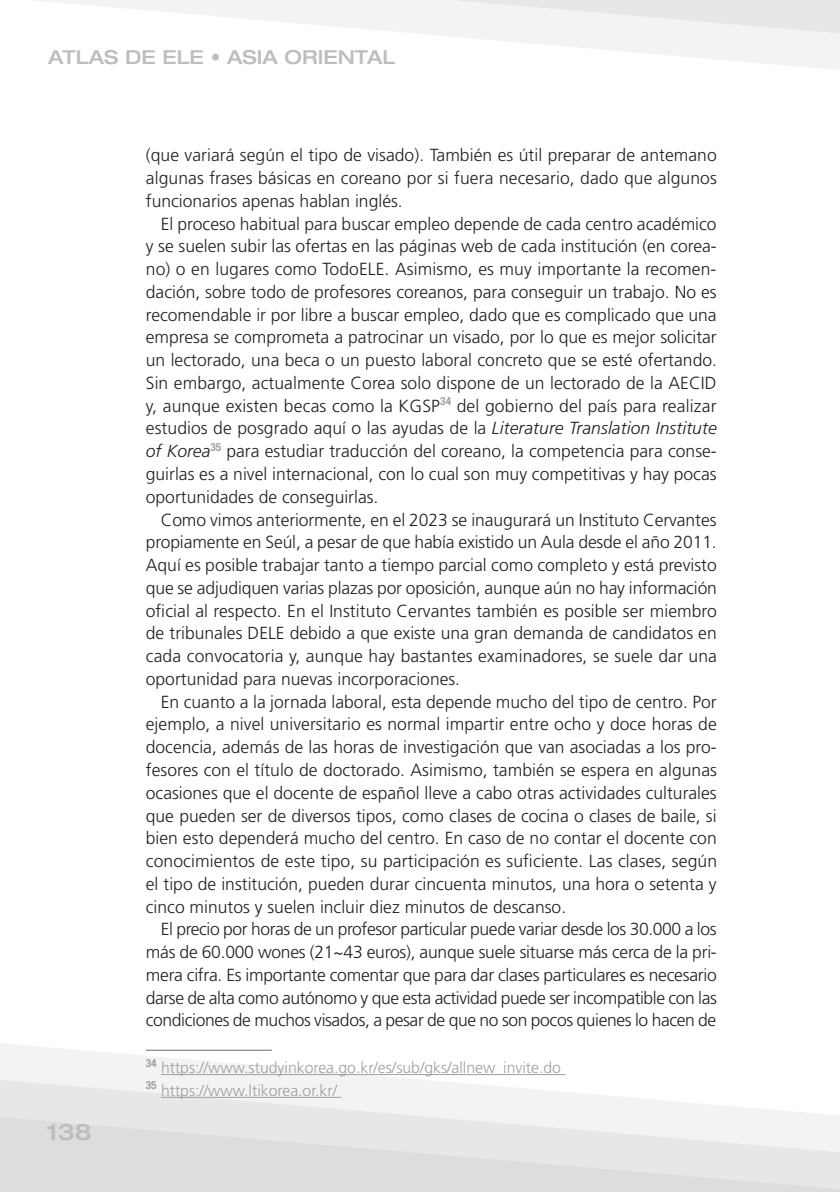
<style>
.page{position:relative;width:840px;height:1192px;background:#fff}
.page>*{position:absolute;margin:0;border:0;box-sizing:border-box;transform-origin:0 0}
.t1{font:500 expanded 22.75px "Helvetica Neue LT Std";color:#bcbdc0}
.t2{font:500 expanded 19.25px "Helvetica Neue LT Std";color:#bcbdc0}
.t3{font:300 17.5px/22.8px "Frutiger";color:#231f20;text-align:justify}
.t4{font:300 15.75px/22.8px "Frutiger";color:#9d9fa2}
.s1{font-style:italic}
</style>
<div class="page">
<svg style="left:36px;top:0;width:803px;height:70px"></svg>
<svg style="left:0;top:1043px;width:566px;height:35px"></svg>
<svg style="left:0;top:1078px;width:824px;height:37px;fill:#f2f3f4"></svg>
<svg style="left:0;top:1115px;width:839px;height:76px;fill:#e1e2e4"></svg>
<hr style="left:146px;top:1049px;width:126px;height:1px;background:#6c6d70">
<hr style="left:161px;top:1073px;width:404px;height:1px;background:#9d9fa2">
<hr style="left:161px;top:1096px;width:180px;height:1px;background:#9d9fa2">
<svg style="left:262px;top:0;width:578px;height:35px"></svg>
<p class="t2" style="left:48px;top:45px;width:348px">ATLAS DE ELE • ASIA ORIENTAL</p>
<h1 class="t1" style="left:47px;top:1117px;width:47px">138</h1>
<p class="t3" style="left:146px;top:144px;width:572px">(que variará según el tipo de visado). También es útil preparar de antemano algunas frases básicas en coreano por si fuera necesario, dado que algunos funcionarios apenas hablan inglés.</p>
<p class="t3" style="left:146px;top:212px;width:572px;text-indent:15px">El proceso habitual para buscar empleo depende de cada centro académico y se suelen subir las ofertas en las páginas web de cada institución (en corea&shy;no) o en lugares como TodoELE. Asimismo, es muy importante la recomen&shy;dación, sobre todo de profesores coreanos, para conseguir un trabajo. No es recomendable ir por libre a buscar empleo, dado que es complicado que una empresa se comprometa a patrocinar un visado, por lo que es mejor solicitar un lectorado, una beca o un puesto laboral concreto que se esté ofertando.<br>Sin embargo, actualmente Corea solo dispone de un lectorado de la AECID y, aunque existen becas como la KGSP<sup>34</sup> del gobierno del país para realizar estudios de posgrado aquí o las ayudas de la <span class="s1">Literature Translation Institute of Korea</span><sup>35</sup> para estudiar traducción del coreano, la competencia para conse&shy;guirlas es a nivel internacional, con lo cual son muy competitivas y hay pocas oportunidades de conseguirlas.</p>
<p class="t3" style="left:146px;top:508px;width:572px;text-indent:15px">Como vimos anteriormente, en el 2023 se inaugurará un Instituto Cervantes propiamente en Seúl, a pesar de que había existido un Aula desde el año 2011.<br>Aquí es posible trabajar tanto a tiempo parcial como completo y está previsto que se adjudiquen varias plazas por oposición, aunque aún no hay información oficial al respecto. En el Instituto Cervantes también es posible ser miembro de tribunales DELE debido a que existe una gran demanda de candidatos en cada convocatoria y, aunque hay bastantes examinadores, se suele dar una oportunidad para nuevas incorporaciones.</p>
<p class="t3" style="left:146px;top:690px;width:572px;text-indent:15px">En cuanto a la jornada laboral, esta depende mucho del tipo de centro. Por ejemplo, a nivel universitario es normal impartir entre ocho y doce horas de docencia, además de las horas de investigación que van asociadas a los pro&shy;fesores con el título de doctorado. Asimismo, también se espera en algunas ocasiones que el docente de español lleve a cabo otras actividades culturales que pueden ser de diversos tipos, como clases de cocina o clases de baile, si bien esto dependerá mucho del centro. En caso de no contar el docente con conocimientos de este tipo, su participación es suficiente. Las clases, según el tipo de institución, pueden durar cincuenta minutos, una hora o setenta y cinco minutos y suelen incluir diez minutos de descanso.</p>
<p class="t3" style="left:146px;top:917px;width:572px;text-indent:15px">El precio por horas de un profesor particular puede variar desde los 30.000 a los más de 60.000 wones (21~43 euros), aunque suele situarse más cerca de la pri&shy;mera cifra. Es importante comentar que para dar clases particulares es necesario darse de alta como autónomo y que esta actividad puede ser incompatible con las condiciones de muchos visados, a pesar de que no son pocos quienes lo hacen de</p>
<p class="t4" style="left:146px;top:1055px;width:416px"><sup>34</sup> https://www.studyinkorea.go.kr/es/sub/gks/allnew_invite.do<br><sup>35</sup> https://www.ltikorea.or.kr/</p>
</div>
